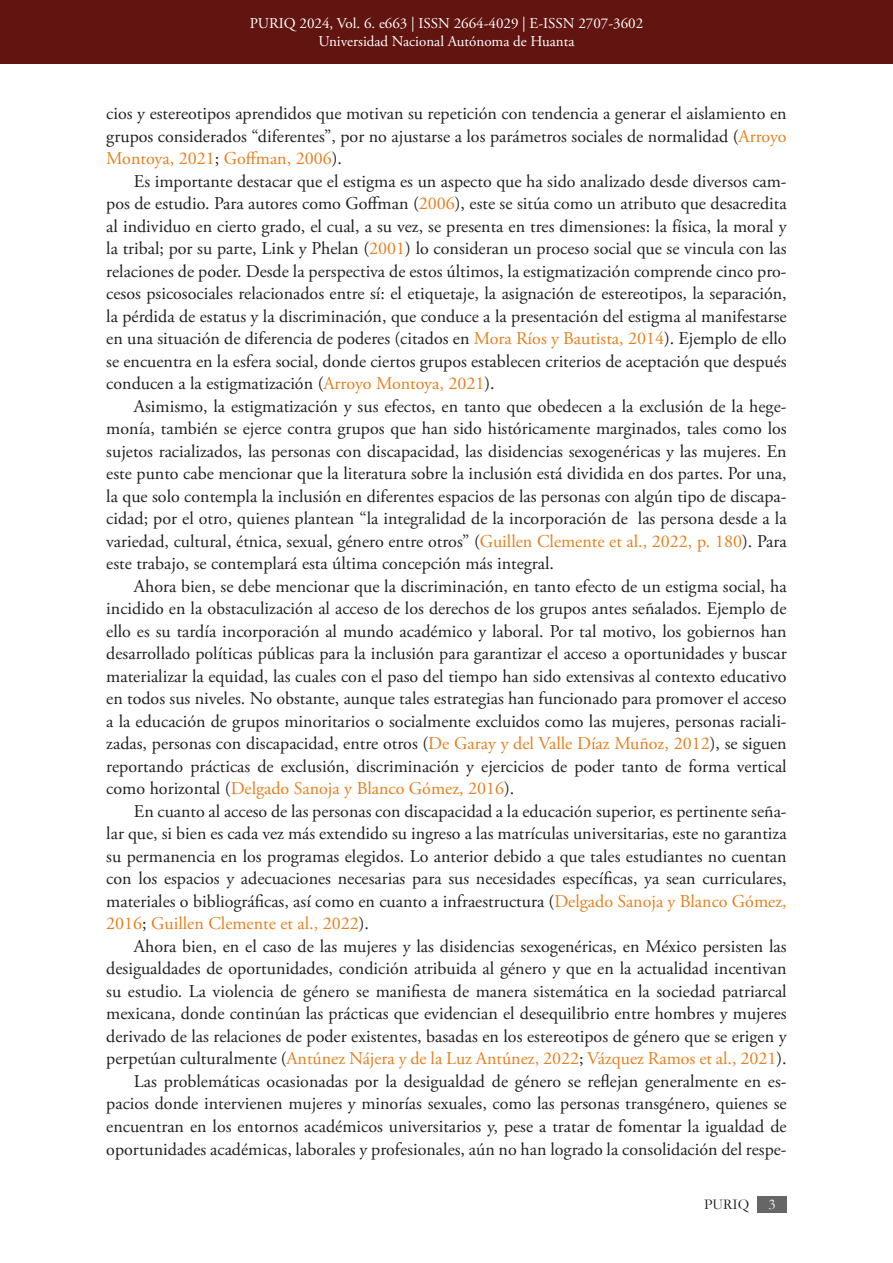
<style>
.page{position:relative;width:893px;height:1263px;background:#fff}
.page>*{position:absolute;margin:0;border:0;box-sizing:border-box;transform-origin:0 0}
.Parrafo_ES{font:18px/22.5px "Adobe Garamond Pro";color:#231f20;text-align:justify}
.t1{font:15px/18px "Adobe Garamond Pro";color:#fff;text-align:center}
.t2{font:15px "Garamond";color:#231f20}
.t3{font:15px "Garamond";color:#fff}
.s1{color:#e4801e}
</style>
<div class="page">
<div style="left:0;top:0;width:893px;height:64px;background:#621410"></div>
<div style="left:758px;top:1196px;width:29px;height:16px;background:#666"></div>
<p class="t1" style="left:250px;top:15px;width:395px">PURIQ 2024, Vol. 6. e663 | ISSN 2664-4029 | E-ISSN 2707-3602<br>Universidad Nacional Autónoma de Huanta</p>
<p class="Parrafo_ES" style="left:106px;top:103px;width:682px">cios y estereotipos aprendidos que motivan su repetición con tendencia a generar el aislamiento en grupos considerados “diferentes”, por no ajustarse a los parámetros sociales de normalidad (<span class="s1">Arroyo Montoya, 2021</span>; <span class="s1">Goffman, 2006</span>).</p>
<p class="Parrafo_ES" style="left:106px;top:171px;width:682px;text-indent:28px">Es importante destacar que el estigma es un aspecto que ha sido analizado desde diversos cam&shy;pos de estudio. Para autores como Goffman (<span class="s1">2006</span>), este se sitúa como un atributo que desacredita al individuo en cierto grado, el cual, a su vez, se presenta en tres dimensiones: la física, la moral y la tribal; por su parte, Link y Phelan (<span class="s1">2001</span>) lo consideran un proceso social que se vincula con las relaciones de poder. Desde la perspectiva de estos últimos, la estigmatización comprende cinco pro&shy;cesos psicosociales relacionados entre sí: el etiquetaje, la asignación de estereotipos, la separación, la pérdida de estatus y la discriminación, que conduce a la presentación del estigma al manifestarse en una situación de diferencia de poderes (citados en <span class="s1">Mora Ríos y Bautista, 2014</span>). Ejemplo de ello se encuentra en la esfera social, donde ciertos grupos establecen criterios de aceptación que después conducen a la estigmatización (<span class="s1">Arroyo Montoya, 2021</span>).</p>
<p class="Parrafo_ES" style="left:106px;top:396px;width:682px;text-indent:28px">Asimismo, la estigmatización y sus efectos, en tanto que obedecen a la exclusión de la hege&shy;monía, también se ejerce contra grupos que han sido históricamente marginados, tales como los sujetos racializados, las personas con discapacidad, las disidencias sexogenéricas y las mujeres. En este punto cabe mencionar que la literatura sobre la inclusión está dividida en dos partes. Por una, la que solo contempla la inclusión en diferentes espacios de las personas con algún tipo de discapa&shy;cidad; por el otro, quienes plantean “la integralidad de la incorporación de las persona desde a la variedad, cultural, étnica, sexual, género entre otros” (<span class="s1">Guillen Clemente et al., 2022, p. 180</span>). Para este trabajo, se contemplará esta última concepción más integral.</p>
<p class="Parrafo_ES" style="left:106px;top:576px;width:682px;text-indent:28px">Ahora bien, se debe mencionar que la discriminación, en tanto efecto de un estigma social, ha incidido en la obstaculización al acceso de los derechos de los grupos antes señalados. Ejemplo de ello es su tardía incorporación al mundo académico y laboral. Por tal motivo, los gobiernos han desarrollado políticas públicas para la inclusión para garantizar el acceso a oportunidades y buscar materializar la equidad, las cuales con el paso del tiempo han sido extensivas al contexto educativo en todos sus niveles. No obstante, aunque tales estrategias han funcionado para promover el acceso a la educación de grupos minoritarios o socialmente excluidos como las mujeres, personas raciali&shy;zadas, personas con discapacidad, entre otros (<span class="s1">De Garay y del Valle Díaz Muñoz, 2012</span>), se siguen reportando prácticas de exclusión, discriminación y ejercicios de poder tanto de forma vertical como horizontal (<span class="s1">Delgado Sanoja y Blanco Gómez, 2016</span>).</p>
<p class="Parrafo_ES" style="left:106px;top:801px;width:682px;text-indent:28px">En cuanto al acceso de las personas con discapacidad a la educación superior, es pertinente seña&shy;lar que, si bien es cada vez más extendido su ingreso a las matrículas universitarias, este no garantiza su permanencia en los programas elegidos. Lo anterior debido a que tales estudiantes no cuentan con los espacios y adecuaciones necesarias para sus necesidades específicas, ya sean curriculares, materiales o bibliográficas, así como en cuanto a infraestructura (<span class="s1">Delgado Sanoja y Blanco Gómez, 2016</span>; <span class="s1">Guillen Clemente et al., 2022</span>).</p>
<p class="Parrafo_ES" style="left:106px;top:936px;width:682px;text-indent:28px">Ahora bien, en el caso de las mujeres y las disidencias sexogenéricas, en México persisten las desigualdades de oportunidades, condición atribuida al género y que en la actualidad incentivan su estudio. La violencia de género se manifiesta de manera sistemática en la sociedad patriarcal mexicana, donde continúan las prácticas que evidencian el desequilibrio entre hombres y mujeres derivado de las relaciones de poder existentes, basadas en los estereotipos de género que se erigen y perpetúan culturalmente (<span class="s1">Antúnez Nájera y de la Luz Antúnez, 2022</span>; <span class="s1">Vázquez Ramos et al., 2021</span>).</p>
<p class="Parrafo_ES" style="left:106px;top:1071px;width:682px;text-indent:28px">Las problemáticas ocasionadas por la desigualdad de género se reflejan generalmente en es&shy;pacios donde intervienen mujeres y minorías sexuales, como las personas transgénero, quienes se encuentran en los entornos académicos universitarios y, pese a tratar de fomentar la igualdad de oportunidades académicas, laborales y profesionales, aún no han logrado la consolidación del respe-</p>
<p class="t2" style="left:704px;top:1194px;width:47px">PURIQ</p>
<p class="t3" style="left:769px;top:1194px;width:9px">3</p>
</div>
